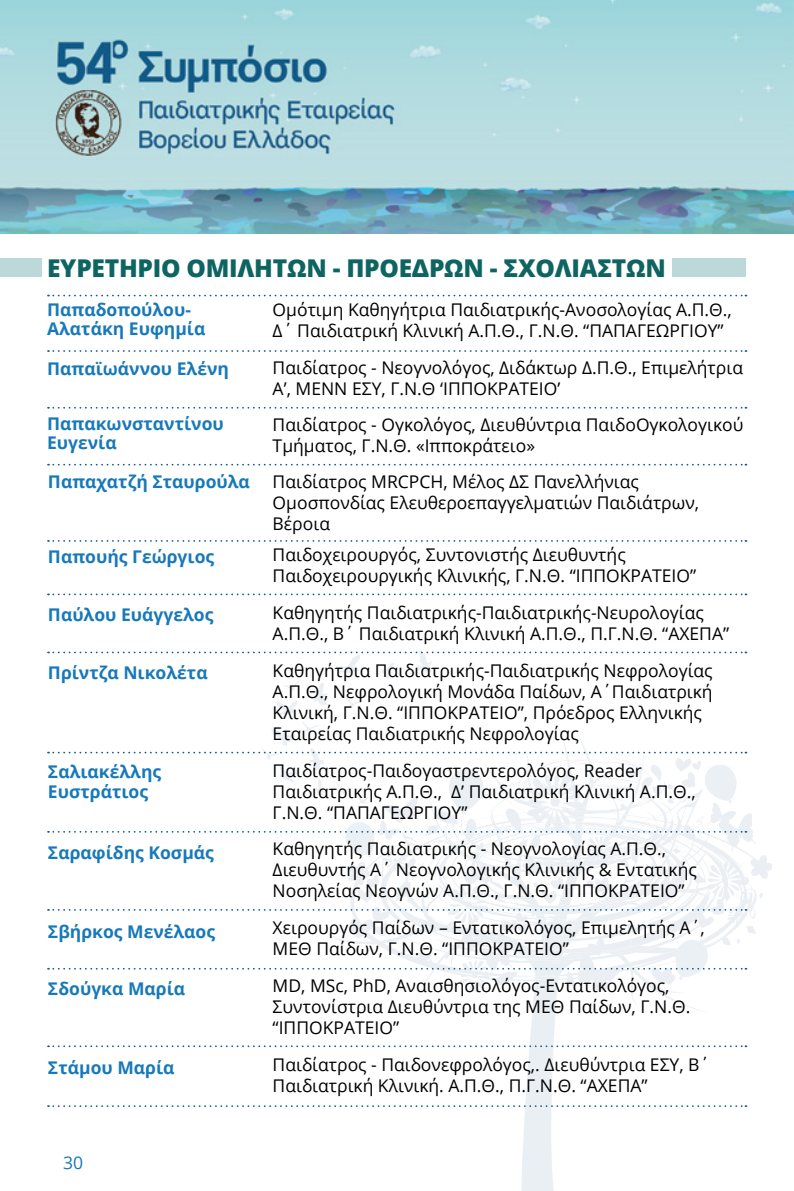
<style>
.page{position:relative;width:794px;height:1191px;background:#fff}
.page>*{position:absolute;margin:0;border:0;box-sizing:border-box;transform-origin:0 0}
.t1{font:800 24.5px "Open Sans";letter-spacing:-.01em;color:#0e6461}
.t2{font:17.5px/21px "Open Sans";color:#000}
.t3{font:700 17.5px/19.2px "Open Sans";color:#1779b9}
.t4{font:17.5px "Open Sans";color:#1779b9}
</style>
<div class="page">
<svg style="left:380px;top:734px;width:367px;height:201px"></svg>
<svg style="left:319px;top:919px;width:407px;height:272px"></svg>
<img style="left:283px;top:650px;width:150px;height:41px">
<img style="left:632px;top:803px;width:45px;height:15px">
<img style="left:489px;top:803px;width:143px;height:30px">
<img style="left:632px;top:833px;width:97px;height:58px">
<img style="left:489px;top:911px;width:130px;height:80px">
<img style="left:280px;top:754px;width:456px;height:49px">
<div style="left:0;top:258px;width:42px;height:19px;background:#bbd9d9"></div>
<div style="left:672px;top:258px;width:74px;height:19px;background:#bbd9d9"></div>
<svg style="left:48px;top:295px;width:698px;height:1px"></svg>
<svg style="left:48px;top:350px;width:698px;height:2px"></svg>
<svg style="left:48px;top:407px;width:698px;height:1px"></svg>
<svg style="left:48px;top:464px;width:698px;height:1px"></svg>
<svg style="left:48px;top:540px;width:698px;height:2px"></svg>
<svg style="left:48px;top:593px;width:698px;height:2px"></svg>
<svg style="left:48px;top:651px;width:698px;height:2px"></svg>
<svg style="left:48px;top:751px;width:698px;height:2px"></svg>
<svg style="left:48px;top:831px;width:698px;height:1px"></svg>
<svg style="left:48px;top:909px;width:698px;height:1px"></svg>
<svg style="left:48px;top:968px;width:698px;height:1px"></svg>
<svg style="left:48px;top:1045px;width:698px;height:2px"></svg>
<svg style="left:48px;top:1105px;width:698px;height:2px"></svg>
<img style="left:0;top:0;width:794px;height:233px">
<h1 class="t1" style="left:47px;top:249px;width:620px">ΕYPETHPIO ΟΜΙΛΗΤΩΝ - ΠΡΟΕΔΡΩΝ - ΣΧΟΛΙΑΣΤΩΝ</h1>
<p class="t3" style="left:47px;top:299px;width:160px">Παπαδοπούλου-<br>Αλατάκη Ευφημία</p>
<p class="t3" style="left:47px;top:359px;width:183px">Παπαϊωάννου Ελένη</p>
<p class="t3" style="left:47px;top:413px;width:178px">Παπακωνσταντίνου<br>Ευγενία</p>
<p class="t3" style="left:48px;top:471px;width:203px">Παπαχατζή Σταυρούλα</p>
<p class="t3" style="left:48px;top:546px;width:168px">Παπουής Γεώργιος</p>
<p class="t3" style="left:48px;top:604px;width:167px">Παύλου Ευάγγελος</p>
<p class="t3" style="left:48px;top:662px;width:161px">Πρίντζα Νικολέτα</p>
<p class="t3" style="left:48px;top:762px;width:115px">Σαλιακέλλης<br>Ευστράτιος</p>
<p class="t3" style="left:48px;top:842px;width:167px">Σαραφίδης Κοσμάς</p>
<p class="t3" style="left:48px;top:921px;width:169px">Σβήρκος Μενέλαος</p>
<p class="t3" style="left:48px;top:979px;width:139px">Σδούγκα Μαρία</p>
<p class="t3" style="left:48px;top:1057px;width:128px">Στάμου Μαρία</p>
<p class="t2" style="left:273px;top:298px;width:461px">Ομότιμη Καθηγήτρια Παιδιατρικής-Ανοσολογίας Α.Π.Θ.,<br>Δ΄ Παιδιατρική Κλινική Α.Π.Θ., Γ.Ν.Θ. “ΠΑΠΑΓΕΩΡΓΙΟΥ”</p>
<p class="t2" style="left:273px;top:356px;width:472px">Παιδίατρος - Νεογνολόγος, Διδάκτωρ Δ.Π.Θ., Επιμελήτρια<br>Α’, ΜΕΝΝ ΕΣΥ, Γ.Ν.Θ ‘ΙΠΠΟΚΡΑΤΕΙΟ’</p>
<p class="t2" style="left:273px;top:414px;width:472px">Παιδίατρος - Ογκολόγος, Διευθύντρια ΠαιδοΟγκολογικού<br>Τμήματος, Γ.Ν.Θ. «Ιπποκράτειο»</p>
<p class="t2" style="left:273px;top:470px;width:428px">Παιδίατρος MRCPCH, Μέλος ΔΣ Πανελλήνιας<br>Ομοσπονδίας Ελευθεροεπαγγελματιών Παιδιάτρων,<br>Βέροια</p>
<p class="t2" style="left:273px;top:544px;width:425px">Παιδοχειρουργός, Συντονιστής Διευθυντής<br>Παιδοχειρουργικής Κλινικής, Γ.Ν.Θ. “ΙΠΠΟΚΡΑΤΕΙΟ”</p>
<p class="t2" style="left:273px;top:601px;width:458px">Καθηγητής Παιδιατρικής-Παιδιατρικής-Νευρολογίας<br>Α.Π.Θ., Β΄ Παιδιατρική Κλινική Α.Π.Θ., Π.Γ.Ν.Θ. “ΑΧΕΠΑ”</p>
<p class="t2" style="left:273px;top:659px;width:441px">Καθηγήτρια Παιδιατρικής-Παιδιατρικής Νεφρολογίας Α.Π.Θ., Νεφρολογική Μονάδα Παίδων, Α΄Παιδιατρική Κλινική, Γ.Ν.Θ. “ΙΠΠΟΚΡΑΤΕΙΟ”, Πρόεδρος Ελληνικής Εταιρείας Παιδιατρικής Νεφρολογίας</p>
<p class="t2" style="left:273px;top:759px;width:424px">Παιδίατρος-Παιδογαστρεντερολόγος, Reader<br>Παιδιατρικής Α.Π.Θ., Δ’ Παιδιατρική Κλινική Α.Π.Θ.,<br>Γ.Ν.Θ. “ΠΑΠΑΓΕΩΡΓΙΟΥ”</p>
<p class="t2" style="left:273px;top:838px;width:426px">Καθηγητής Παιδιατρικής - Νεογνολογίας Α.Π.Θ.,<br>Διευθυντής Α΄ Νεογνολογικής Κλινικής &amp; Εντατικής<br>Νοσηλείας Νεογνών Α.Π.Θ., Γ.Ν.Θ. “ΙΠΠΟΚΡΑΤΕΙΟ”</p>
<p class="t2" style="left:273px;top:916px;width:434px">Χειρουργός Παίδων – Εντατικολόγος, Επιμελητής Α΄,<br>ΜΕΘ Παίδων, Γ.Ν.Θ. “ΙΠΠΟΚΡΑΤΕΙΟ”</p>
<p class="t2" style="left:273px;top:974px;width:419px">MD, MSc, PhD, Αναισθησιολόγος-Εντατικολόγος,<br>Συντονίστρια Διευθύντρια της ΜΕΘ Παίδων, Γ.Ν.Θ. “ΙΠΠΟΚΡΑΤΕΙΟ”</p>
<p class="t2" style="left:273px;top:1053px;width:438px">Παιδίατρος - Παιδονεφρολόγος,. Διευθύντρια ΕΣΥ, Β΄<br>Παιδιατρική Κλινική. Α.Π.Θ., Π.Γ.Ν.Θ. “ΑΧΕΠΑ”</p>
<p class="t4" style="left:63px;top:1151px;width:22px">30</p>
</div>
